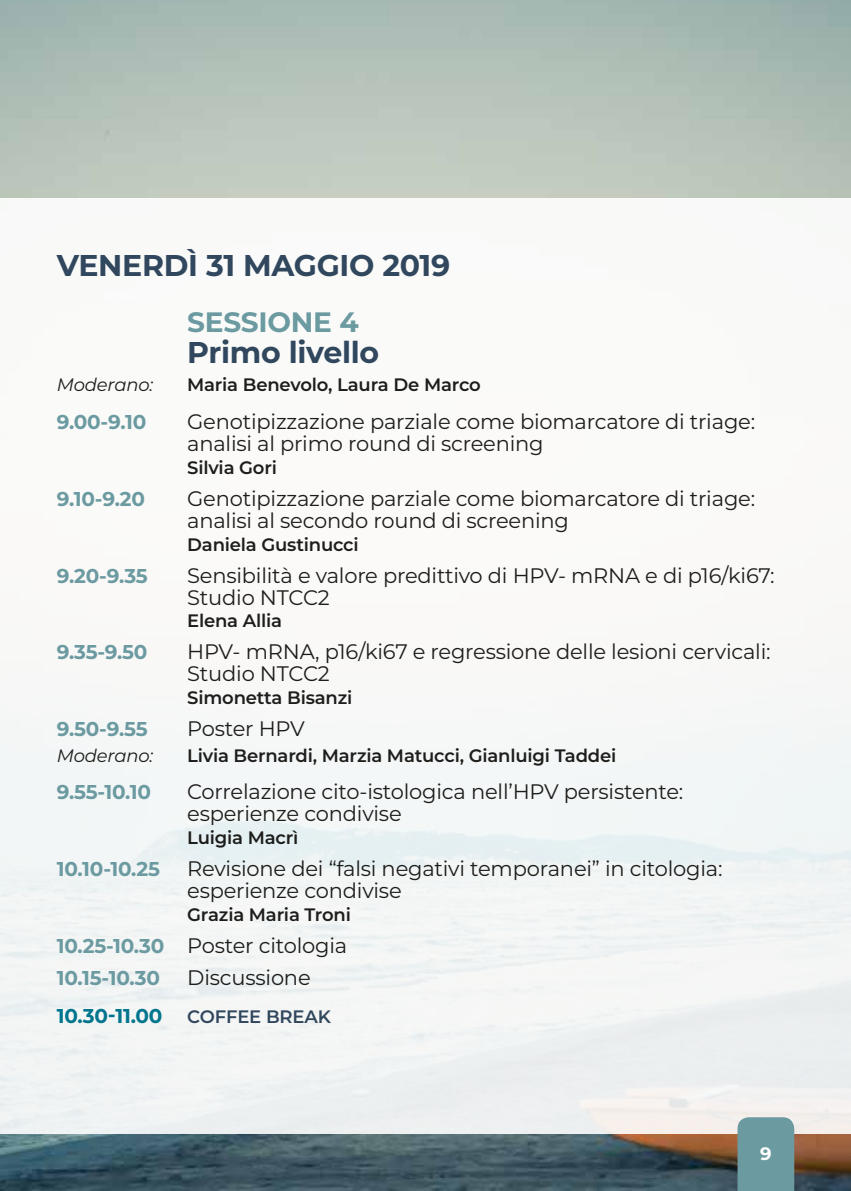
<style>
.page{position:relative;width:851px;height:1191px;background:#fff}
.page>*{position:absolute;margin:0;border:0;box-sizing:border-box;transform-origin:0 0}
.t1{font:700 30px "Montserrat";letter-spacing:-.01em;color:#31475d}
.t2{font:700 28px "Montserrat";letter-spacing:-.01em;color:#6b9aa1}
.t3{font:21px/22px "Montserrat";letter-spacing:-.01em;color:#1d1d1b}
.t4{font:700 20px "Montserrat";letter-spacing:-.01em;color:#6b9aa1}
.t5{font:700 20px "Montserrat";letter-spacing:-.01em;color:#00758e}
.t6{font:600 18px "Montserrat";letter-spacing:-.01em;color:#1d1d1b}
.t7{font:italic 18px "Montserrat";letter-spacing:-.01em;color:#1d1d1b}
.t8{font:700 18px "Montserrat";color:#fff}
.s1{font-weight:700;font-size:20px;color:#6b9aa1}
.s2{font-weight:600;font-size:18px;color:#31475d}
</style>
<div class="page">
<img style="left:0;top:0;width:850px;height:1191px">
<div style="left:0;top:198px;width:850px;height:936px;background:#f8f8f7"></div>
<div style="left:737px;top:1117px;width:57px;height:74px;background:#6b9aa1"></div>
<h1 class="t1" style="left:57px;top:244px;width:395px">VENERDÌ 31 MAGGIO 2019</h1>
<h2 class="t2" style="left:187px;top:302px;width:173px">SESSIONE 4</h2>
<h1 class="t1" style="left:187px;top:330px;width:193px">Primo livello</h1>
<p class="t7" style="left:57px;top:372px;width:98px">Moderano:</p>
<p class="t6" style="left:187px;top:372px;width:295px">Maria Benevolo, Laura De Marco</p>
<p class="t4" style="left:57px;top:407px;width:91px">9.00-9.10</p>
<p class="t3" style="left:187px;top:410px;width:569px">Genotipizzazione parziale come biomarcatore di triage: analisi al primo round di screening</p>
<p class="t6" style="left:187px;top:454px;width:91px">Silvia Gori</p>
<p class="t4" style="left:57px;top:484px;width:90px">9.10-9.20</p>
<p class="t3" style="left:187px;top:486px;width:569px">Genotipizzazione parziale come biomarcatore di triage: analisi al secondo round di screening</p>
<p class="t6" style="left:187px;top:531px;width:173px">Daniela Gustinucci</p>
<p class="t4" style="left:57px;top:561px;width:92px">9.20-9.35</p>
<p class="t3" style="left:187px;top:563px;width:589px">Sensibilità e valore predittivo di HPV- mRNA e di p16/ki67:<br>Studio NTCC2</p>
<p class="t6" style="left:187px;top:608px;width:96px">Elena Allia</p>
<p class="t4" style="left:57px;top:638px;width:92px">9.35-9.50</p>
<p class="t3" style="left:187px;top:640px;width:584px">HPV- mRNA, p16/ki67 e regressione delle lesioni cervicali:<br>Studio NTCC2</p>
<p class="t6" style="left:187px;top:685px;width:167px">Simonetta Bisanzi</p>
<p class="t4" style="left:57px;top:714px;width:92px">9.50-9.55</p>
<p class="t3" style="left:187px;top:717px;width:119px">Poster HPV</p>
<p class="t7" style="left:57px;top:743px;width:98px">Moderano:</p>
<p class="t6" style="left:187px;top:742px;width:430px">Livia Bernardi, Marzia Matucci, Gianluigi Taddei</p>
<p class="t4" style="left:57px;top:778px;width:96px">9.55-10.10</p>
<p class="t3" style="left:187px;top:780px;width:497px">Correlazione cito-istologica nell’HPV persistente: esperienze condivise</p>
<p class="t6" style="left:187px;top:825px;width:113px">Luigia Macrì</p>
<p class="t4" style="left:57px;top:854px;width:105px">10.10-10.25</p>
<p class="t3" style="left:187px;top:857px;width:536px">Revisione dei “falsi negativi temporanei” in citologia: esperienze condivise</p>
<p class="t6" style="left:187px;top:902px;width:165px">Grazia Maria Troni</p>
<p class="t3" style="left:57px;top:933px;width:292px"><span class="s1">10.25-10.30</span> Poster citologia</p>
<p class="t4" style="left:57px;top:963px;width:105px">10.15-10.30</p>
<p class="t3" style="left:187px;top:965px;width:125px">Discussione</p>
<p class="t5" style="left:57px;top:1001px;width:275px">10.30-11.00 <span class="s2">COFFEE BREAK</span></p>
<p class="t8" style="left:760px;top:1141px;width:13px">9</p>
</div>
